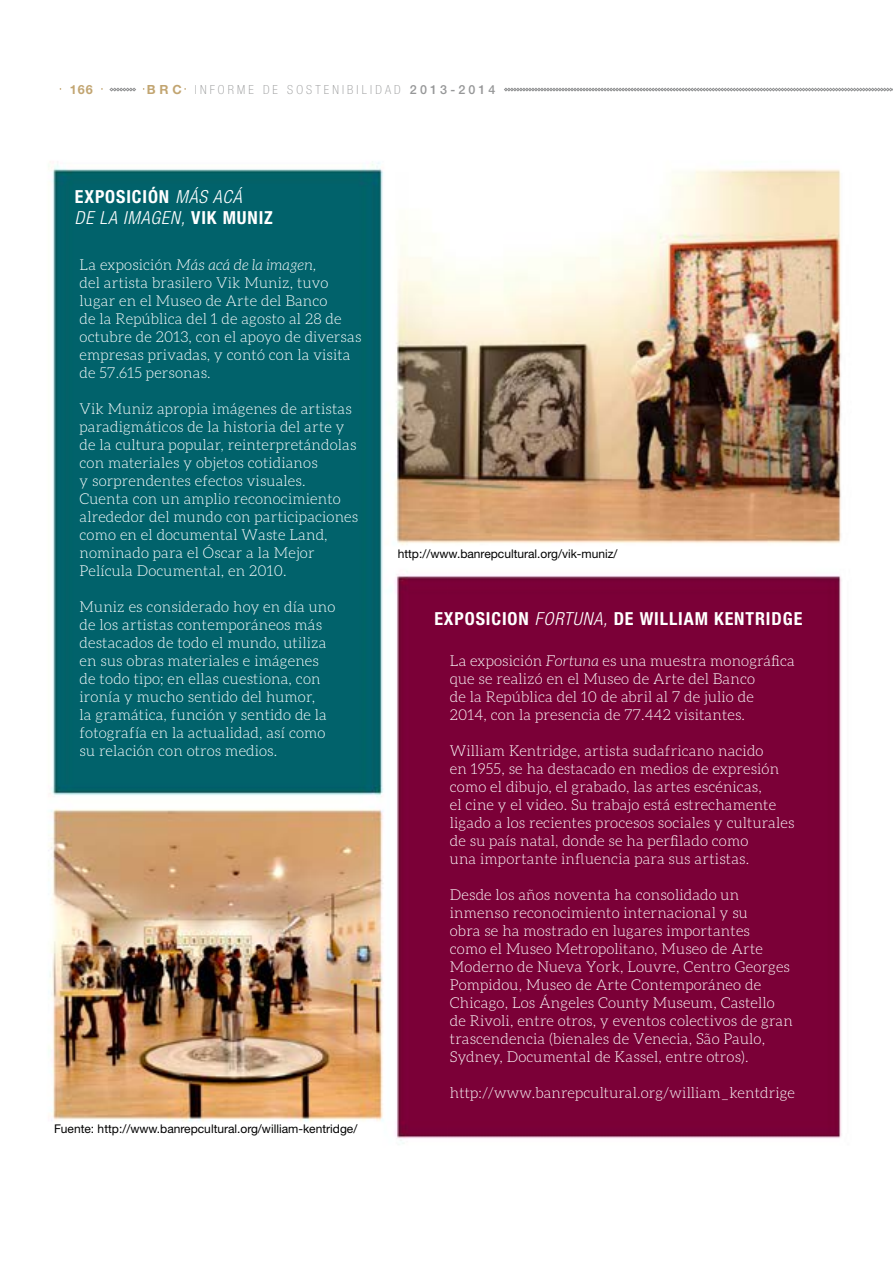
<style>
.page{position:relative;width:893px;height:1263px;background:#fff}
.page>*{position:absolute;margin:0;border:0;box-sizing:border-box;transform-origin:0 0}
.t1{font:700 condensed 18px/21px "Helvetica Neue LT Std";letter-spacing:.05em;color:#fff}
.t2{font:300 15px/18px "Aleo";letter-spacing:.01em;color:#fff}
.t3{font:700 12.6px "Helvetica Neue LT Std";color:#c2a571}
.t4{font:100 condensed 12.45px "Helvetica Neue LT Std";letter-spacing:.25em;color:#969798}
.t5{font:12px "Helvetica Neue LT Std";color:#000}
.s1{font-weight:700;font-stretch:normal;font-size:12.6px;color:#c2a571}
.s2{font-weight:500;font-stretch:normal}
.s3{font-weight:300;font-style:italic}
.s4{font-style:italic}
</style>
<div class="page">
<svg style="left:504px;top:88px;width:389px;height:3px"></svg>
<svg style="left:110px;top:88px;width:26px;height:3px"></svg>
<img style="left:48px;top:161px;width:794px;height:983px">
<p class="t3" style="left:70px;top:82px;width:25px">166</p>
<p class="t4" style="left:147px;top:83px;width:350px"><span class="s1">BRC</span> INFORME DE SOSTENIBILIDAD <span class="s2">2013-2014</span></p>
<p class="t1" style="left:75px;top:185px;width:200px">EXPOSICIÓN <span class="s3">MÁS ACÁ<br>DE LA IMAGEN,</span> VIK MUNIZ</p>
<p class="t2" style="left:80px;top:256px;width:283px">La exposición <span class="s4">Más acá de la imagen,<br></span>del artista brasilero Vik Muniz, tuvo lugar en el Museo de Arte del Banco<br>de la República del 1 de agosto al 28 de octubre de 2013, con el apoyo de diversas empresas privadas, y contó con la visita de 57.615 personas.</p>
<p class="t2" style="left:80px;top:400px;width:280px">Vik Muniz apropia imágenes de artistas paradigmáticos de la historia del arte y de la cultura popular, reinterpretándolas con materiales y objetos cotidianos<br>y sorprendentes efectos visuales.<br>Cuenta con un amplio reconocimiento alrededor del mundo con participaciones como en el documental Waste Land, nominado para el Óscar a la Mejor Película Documental, en 2010.</p>
<p class="t2" style="left:80px;top:598px;width:257px">Muniz es considerado hoy en día uno de los artistas contemporáneos más destacados de todo el mundo, utiliza en sus obras materiales e imágenes de todo tipo; en ellas cuestiona, con ironía y mucho sentido del humor,<br>la gramática, función y sentido de la fotografía en la actualidad, así como su relación con otros medios.</p>
<p class="t5" style="left:54px;top:1121px;width:305px">Fuente: http://www.banrepcultural.org/william-kentridge/</p>
<p class="t5" style="left:398px;top:547px;width:221px">http://www.banrepcultural.org/vik-muniz/</p>
<p class="t1" style="left:434px;top:608px;width:369px">EXPOSICION <span class="s3">FORTUNA,</span> DE WILLIAM KENTRIDGE</p>
<p class="t2" style="left:450px;top:652px;width:347px">La exposición <span class="s4">Fortuna</span> es una muestra monográfica que se realizó en el Museo de Arte del Banco<br>de la República del 10 de abril al 7 de julio de<br>2014, con la presencia de 77.442 visitantes.</p>
<p class="t2" style="left:450px;top:742px;width:346px">William Kentridge, artista sudafricano nacido<br>en 1955, se ha destacado en medios de expresión como el dibujo, el grabado, las artes escénicas,<br>el cine y el video. Su trabajo está estrechamente ligado a los recientes procesos sociales y culturales de su país natal, donde se ha perfilado como<br>una importante influencia para sus artistas.</p>
<p class="t2" style="left:450px;top:886px;width:344px">Desde los años noventa ha consolidado un inmenso reconocimiento internacional y su<br>obra se ha mostrado en lugares importantes<br>como el Museo Metropolitano, Museo de Arte Moderno de Nueva York, Louvre, Centro Georges Pompidou, Museo de Arte Contemporáneo de Chicago, Los Ángeles County Museum, Castello de Rivoli, entre otros, y eventos colectivos de gran trascendencia (bienales de Venecia, São Paulo, Sydney, Documental de Kassel, entre otros).</p>
<p class="t2" style="left:450px;top:1084px;width:347px">http://www.banrepcultural.org/william_kentdrige</p>
</div>
